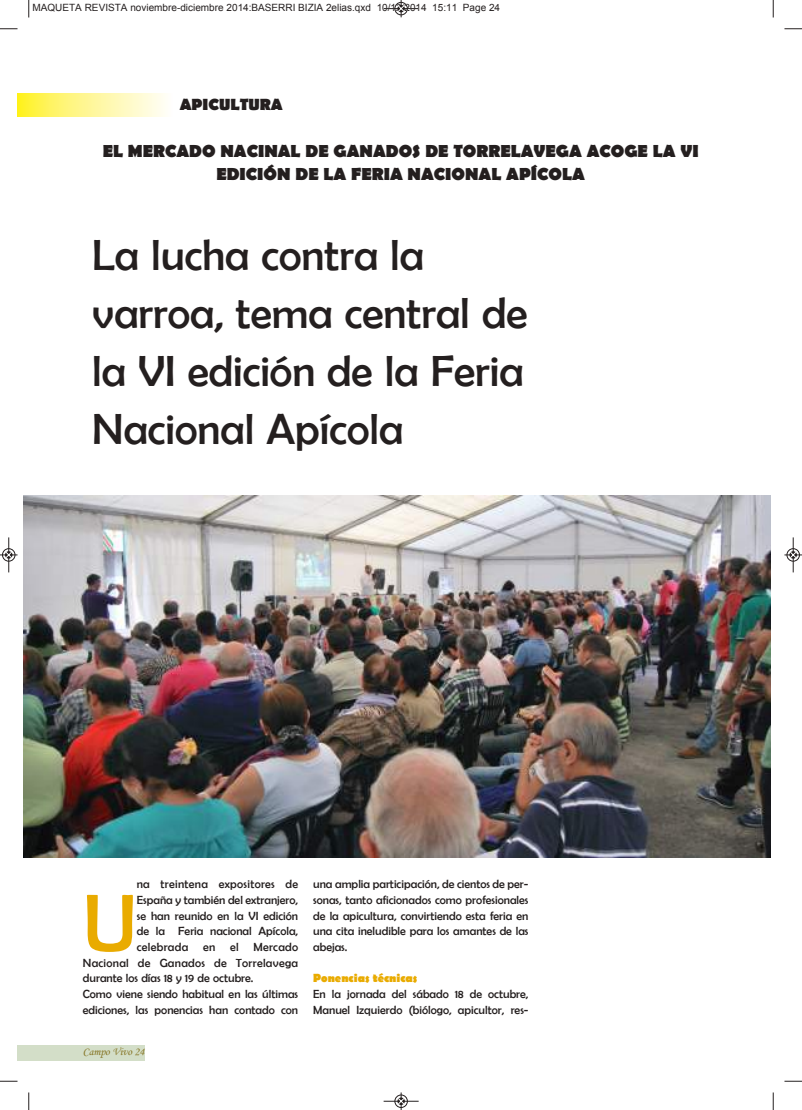
<style>
.page{position:relative;width:802px;height:1110px;background:#fff}
.page>*{position:absolute;margin:0;border:0;box-sizing:border-box;transform-origin:0 0}
.t1{font:81.88px "Berlin Sans FB";color:#e9ab00}
.t2{font:43.75px/57.8px "Berlin Sans FB";color:#241f1f}
.t3{font:700 17.5px/23.1px "Berlin Sans FB";color:#241f1f;text-align:center}
.t4{font:700 16.25px "Berlin Sans FB";color:#241f1f}
.t5{font:11.88px/15.6px "Berlin Sans FB";color:#241f1f;text-align:justify}
.t6{font:11.88px "Berlin Sans FB";letter-spacing:.025em;color:#241f1f}
.t7{font:700 11.88px "Berlin Sans FB";color:#e9ab00}
.t8{font:11.25px "Monotype Corsiva";color:#847321}
.t9{font:10px "Arial";color:#241f1f}
</style>
<div class="page">
<div style="left:18px;top:1044px;width:126px;height:16px;background:#d3dec8"></div>
<img style="left:18px;top:93px;width:147px;height:23px">
<img style="left:24px;top:495px;width:746px;height:362px">
<svg style="left:28px;top:0;width:2px;height:18px"></svg>
<svg style="left:0;top:28px;width:18px;height:2px"></svg>
<svg style="left:772px;top:0;width:2px;height:18px"></svg>
<svg style="left:784px;top:28px;width:18px;height:2px"></svg>
<svg style="left:28px;top:1092px;width:2px;height:18px"></svg>
<svg style="left:0;top:1081px;width:18px;height:1px"></svg>
<svg style="left:772px;top:1092px;width:2px;height:18px"></svg>
<svg style="left:784px;top:1081px;width:18px;height:1px"></svg>
<div style="left:394px;top:2px;width:14px;height:13px;border:1px solid #fff;border-radius:50%"></div>
<hr style="left:383px;top:8px;width:35px;height:1px;background:#241f1f">
<div style="left:395px;top:2px;width:12px;height:13px;border:1px solid #241f1f;border-radius:50%"></div>
<svg style="left:398px;top:0;width:6px;height:17px"></svg>
<div style="left:394px;top:1094px;width:14px;height:14px;border:1px solid #fff;border-radius:50%"></div>
<hr style="left:383px;top:1101px;width:35px;height:1px;background:#241f1f">
<div style="left:395px;top:1095px;width:12px;height:13px;border:1px solid #241f1f;border-radius:50%"></div>
<svg style="left:398px;top:1092px;width:6px;height:18px"></svg>
<div style="left:2px;top:548px;width:13px;height:14px;border:1px solid #fff;border-radius:50%"></div>
<hr style="left:9px;top:537px;width:1px;height:35px;background:#241f1f">
<div style="left:2px;top:548px;width:13px;height:13px;border:1px solid #241f1f;border-radius:50%"></div>
<svg style="left:0;top:552px;width:18px;height:6px"></svg>
<div style="left:786px;top:548px;width:13px;height:14px;border:1px solid #fff;border-radius:50%"></div>
<hr style="left:793px;top:537px;width:1px;height:35px;background:#241f1f">
<div style="left:786px;top:548px;width:13px;height:13px;border:1px solid #241f1f;border-radius:50%"></div>
<svg style="left:784px;top:552px;width:18px;height:6px"></svg>
<p class="t9" style="left:32px;top:2px;width:469px">MAQUETA REVISTA noviembre-diciembre 2014:BASERRI BIZIA 2elias.qxd 10/12/2014 15:11 Page 24</p>
<h3 class="t4" style="left:180px;top:95px;width:105px">APICULTURA</h3>
<h3 class="t3" style="left:103px;top:140px;width:597px">EL MERCADO NACINAL DE GANADOS DE TORRELAVEGA ACOGE LA VI<br>EDICIÓN DE LA FERIA NACIONAL APÍCOLA</h3>
<h2 class="t2" style="left:92px;top:226px;width:436px">La lucha contra la varroa, tema central de la VI edición de la Feria<br>Nacional Apícola</h2>
<p class="t6" style="left:137px;top:878px;width:163px">na treintena expositores de</p>
<p class="t5" style="left:137px;top:892px;width:163px">España y también del extranjero,</p>
<p class="t5" style="left:137px;top:908px;width:163px">se han reunido en la VI edición</p>
<p class="t5" style="left:137px;top:923px;width:163px">de la Feria nacional Apícola,</p>
<p class="t6" style="left:137px;top:940px;width:163px">celebrada en el Mercado</p>
<p class="t6" style="left:83px;top:956px;width:217px">Nacional de Ganados de Torrelavega</p>
<p class="t5" style="left:83px;top:970px;width:172px">durante los días 18 y 19 de octubre.</p>
<p class="t5" style="left:83px;top:986px;width:217px">Como viene siendo habitual en las últimas</p>
<p class="t5" style="left:83px;top:1002px;width:217px">ediciones, las ponencias han contado con</p>
<h1 class="t1" style="left:83px;top:878px;width:56px">U</h1>
<p class="t8" style="left:83px;top:1046px;width:63px">Campo Vivo 24</p>
<p class="t5" style="left:313px;top:876px;width:217px">una amplia participación, de cientos de per&shy;sonas, tanto aficionados como profesionales de la apicultura, convirtiendo esta feria en una cita ineludible para los amantes de las abejas.</p>
<p class="t7" style="left:313px;top:971px;width:106px">Ponencias técnicas</p>
<p class="t5" style="left:313px;top:986px;width:217px">En la jornada del sábado 18 de octubre,<br>Manuel Izquierdo (biólogo, apicultor, res-</p>
</div>
